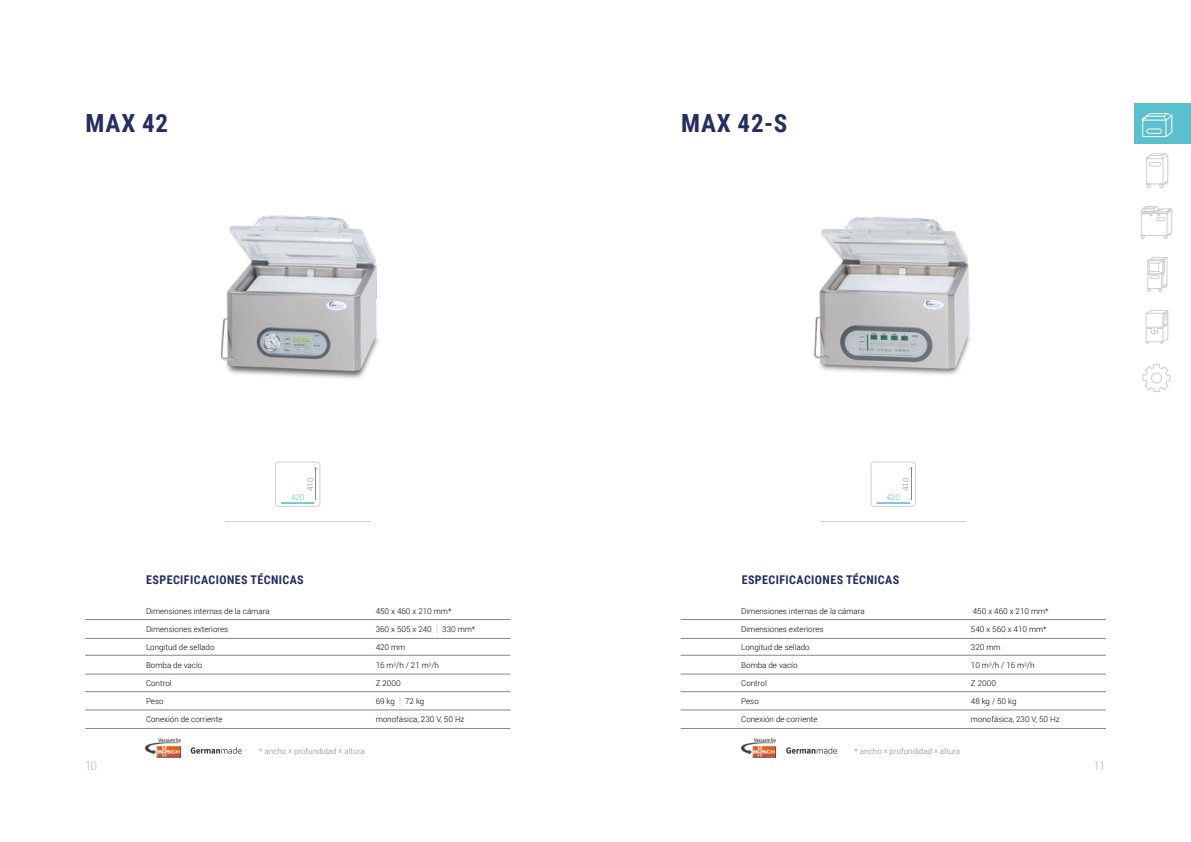
<style>
.page{position:relative;width:1191px;height:842px;background:#fff}
.page>*{position:absolute;margin:0;border:0;box-sizing:border-box;transform-origin:0 0}
.t1{font:700 25px "Roboto Condensed";letter-spacing:.035em;color:#232e61}
.t2{font:700 12px "Roboto Condensed";letter-spacing:.035em;color:#232e61}
.t3{font:12px "Roboto";color:#d0d0d0}
.t4{font:300 8px "Roboto";color:#000}
.t5{font:300 8px "Roboto";color:#878787}
.t6{font:300 8px "Roboto";color:#5bc0cd}
.s1{font-weight:900;font-size:10px;color:#d0d0d0}
.s2{font-size:6.9px}
</style>
<div class="page">
<hr style="left:85px;top:619px;width:425px;height:1px;background:#878787">
<hr style="left:85px;top:638px;width:425px;height:1px;background:#878787">
<hr style="left:85px;top:655px;width:425px;height:1px;background:#878787">
<hr style="left:85px;top:674px;width:425px;height:1px;background:#878787">
<hr style="left:85px;top:691px;width:425px;height:1px;background:#878787">
<hr style="left:85px;top:710px;width:425px;height:1px;background:#878787">
<img style="left:220px;top:215px;width:159px;height:164px">
<svg style="left:275px;top:462px;width:45px;height:45px"></svg>
<hr style="left:225px;top:521px;width:146px;height:1px;background:#d0d0d0">
<hr style="left:85px;top:728px;width:425px;height:1px;background:#878787">
<img style="left:146px;top:739px;width:34px;height:19px">
<svg style="left:191px;top:747px;width:51px;height:7px"></svg>
<hr style="left:680px;top:619px;width:426px;height:1px;background:#878787">
<hr style="left:680px;top:638px;width:426px;height:1px;background:#878787">
<hr style="left:680px;top:655px;width:426px;height:1px;background:#878787">
<hr style="left:680px;top:674px;width:426px;height:1px;background:#878787">
<hr style="left:680px;top:691px;width:426px;height:1px;background:#878787">
<hr style="left:680px;top:710px;width:426px;height:1px;background:#878787">
<svg style="left:870px;top:462px;width:46px;height:45px"></svg>
<img style="left:814px;top:217px;width:157px;height:158px">
<hr style="left:820px;top:521px;width:146px;height:1px;background:#d0d0d0">
<hr style="left:680px;top:728px;width:426px;height:1px;background:#878787">
<img style="left:741px;top:739px;width:34px;height:19px">
<svg style="left:786px;top:747px;width:51px;height:7px"></svg>
<div style="left:1134px;top:103px;width:57px;height:41px;background:#5bc0cd"></div>
<svg style="left:1142px;top:113px;width:30px;height:24px"></svg>
<svg style="left:1146px;top:153px;width:22px;height:35px"></svg>
<svg style="left:1142px;top:364px;width:28px;height:28px"></svg>
<svg style="left:1141px;top:206px;width:31px;height:33px"></svg>
<svg style="left:1147px;top:257px;width:20px;height:35px"></svg>
<svg style="left:1145px;top:310px;width:23px;height:34px"></svg>
<h1 class="t1" style="left:85px;top:106px;width:84px">MAX 42</h1>
<p class="t5" style="left:305px;top:491px;width:15px;rotate:-90deg">410</p>
<p class="t6" style="left:291px;top:492px;width:15px">420</p>
<h1 class="t1" style="left:681px;top:106px;width:108px">MAX 42-S</h1>
<p class="t5" style="left:900px;top:491px;width:15px;rotate:-90deg">410</p>
<p class="t6" style="left:886px;top:492px;width:15px">420</p>
<h2 class="t2" style="left:146px;top:572px;width:159px">ESPECIFICACIONES TÉCNICAS</h2>
<h2 class="t2" style="left:741px;top:572px;width:159px">ESPECIFICACIONES TÉCNICAS</h2>
<p class="t4" style="left:146px;top:606px;width:125px">Dimensiones internas de la cámara</p>
<p class="t4" style="left:376px;top:606px;width:77px">450 x 460 x 210 mm*</p>
<p class="t4" style="left:146px;top:624px;width:84px">Dimensiones exteriores</p>
<p class="t4" style="left:376px;top:624px;width:101px">360 x 505 x 240 <span class="s1">|</span> 330 mm*</p>
<p class="t4" style="left:146px;top:642px;width:70px">Longitud de sellado</p>
<p class="t4" style="left:376px;top:642px;width:31px">420 mm</p>
<p class="t4" style="left:146px;top:660px;width:58px">Bomba de vacío</p>
<p class="t4" style="left:376px;top:660px;width:65px">16 m<sup>3</sup>/h / 21 m<sup>3</sup>/h</p>
<p class="t4" style="left:146px;top:678px;width:27px">Control</p>
<p class="t4" style="left:376px;top:678px;width:27px">Z 2000</p>
<p class="t4" style="left:146px;top:696px;width:19px">Peso</p>
<p class="t4" style="left:376px;top:696px;width:50px">69 kg <span class="s1">|</span> 72 kg</p>
<p class="t4" style="left:146px;top:714px;width:78px">Conexión de corriente</p>
<p class="t4" style="left:376px;top:714px;width:90px">monofásica, 230 V, 50 Hz</p>
<p class="t4" style="left:741px;top:606px;width:125px">Dimensiones internas de la cámara</p>
<p class="t4" style="left:973px;top:606px;width:77px">450 x 460 x 210 mm*</p>
<p class="t4" style="left:741px;top:624px;width:84px">Dimensiones exteriores</p>
<p class="t4" style="left:971px;top:624px;width:77px">540 x 560 x 410 mm*</p>
<p class="t4" style="left:741px;top:642px;width:70px">Longitud de sellado</p>
<p class="t4" style="left:971px;top:642px;width:31px">320 mm</p>
<p class="t4" style="left:741px;top:660px;width:58px">Bomba de vacío</p>
<p class="t4" style="left:971px;top:660px;width:65px">10 m<sup>3</sup>/h / 16 m<sup>3</sup>/h</p>
<p class="t4" style="left:741px;top:678px;width:27px">Control</p>
<p class="t4" style="left:971px;top:678px;width:27px">Z 2000</p>
<p class="t4" style="left:741px;top:696px;width:19px">Peso</p>
<p class="t4" style="left:971px;top:696px;width:47px">48 kg / 50 kg</p>
<p class="t4" style="left:741px;top:714px;width:78px">Conexión de corriente</p>
<p class="t4" style="left:971px;top:714px;width:90px">monofásica, 230 V, 50 Hz</p>
<p class="t5" style="left:259px;top:745px;width:107px">* ancho <span class="s2">x</span> profundidad <span class="s2">x</span> altura</p>
<p class="t5" style="left:854px;top:745px;width:107px">* ancho <span class="s2">x</span> profundidad <span class="s2">x</span> altura</p>
<h2 class="t3" style="left:85px;top:757px;width:14px">10</h2>
<h2 class="t3" style="left:1093px;top:757px;width:14px">11</h2>
</div>
